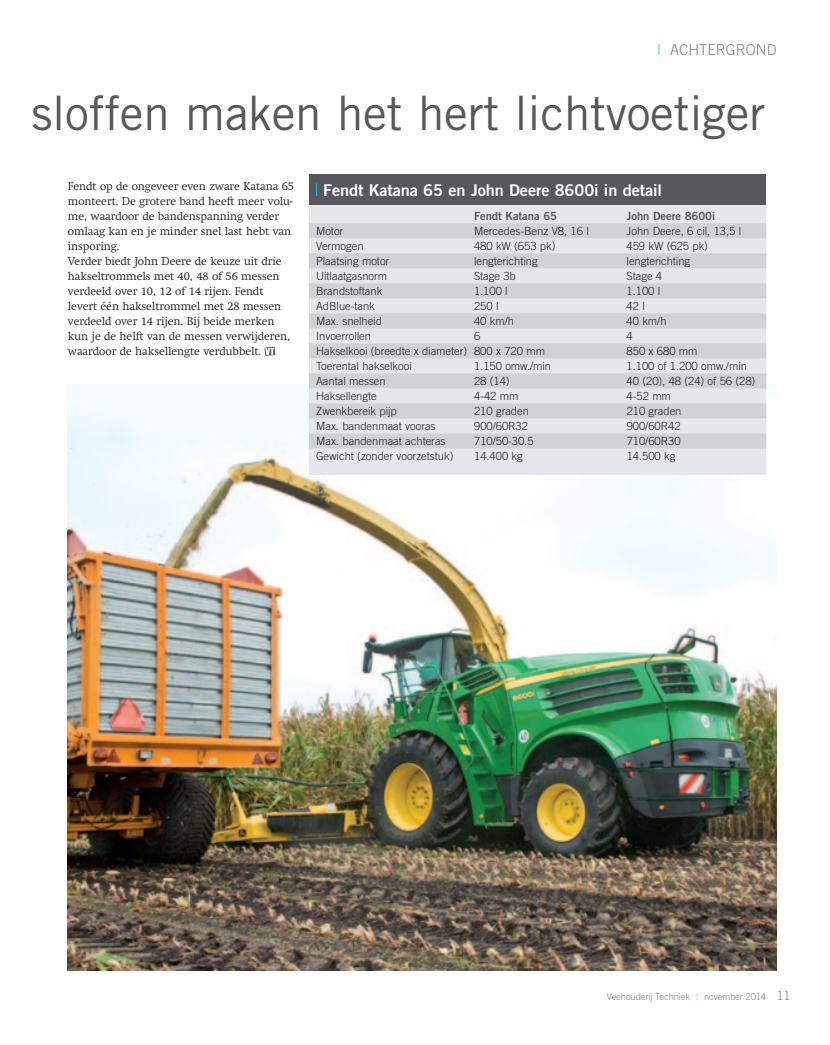
<style>
.page{position:relative;width:830px;height:1045px;background:#fff}
.page>*{position:absolute;margin:0;border:0;box-sizing:border-box;transform-origin:0 0}
.t1{font:47.5px "Trade Gothic LT Std";letter-spacing:-.005em;color:#57585a}
.t2{font:16.25px "Trade Gothic LT Std Bd 2";letter-spacing:-.005em;color:#fff}
.t3{font:300 15px "Trade Gothic LT Std";color:#808285}
.t4{font:300 11.25px "Trade Gothic LT Std";letter-spacing:-.005em;color:#231f20}
.t5{font:300 11.25px/15px "Swift";letter-spacing:-.005em;color:#231f20}
.t6{font:11.25px "Trade Gothic LT Std Bd 2";letter-spacing:-.005em;color:#57585a}
.t7{font:300 9.38px "Trade Gothic LT Std";letter-spacing:-.01em;color:#808285}
.s1{color:#15c0f2}
.s2{font-weight:400;color:#86d6f7}
.s3{font-size:12.5px}
</style>
<div class="page">
<img style="left:68px;top:385px;width:709px;height:585px">
<div style="left:309px;top:175px;width:457px;height:300px;background:#e6e7e9"></div>
<div style="left:309px;top:223px;width:457px;height:15px;background:#d1d2d4"></div>
<div style="left:309px;top:253px;width:457px;height:15px;background:#d1d2d4"></div>
<div style="left:309px;top:283px;width:457px;height:15px;background:#d1d2d4"></div>
<div style="left:309px;top:313px;width:457px;height:15px;background:#d1d2d4"></div>
<div style="left:309px;top:343px;width:457px;height:15px;background:#d1d2d4"></div>
<div style="left:309px;top:373px;width:457px;height:15px;background:#d1d2d4"></div>
<div style="left:309px;top:403px;width:457px;height:15px;background:#d1d2d4"></div>
<div style="left:309px;top:433px;width:457px;height:15px;background:#d1d2d4"></div>
<div style="left:309px;top:175px;width:456px;height:30px;background:#57585a"></div>
<svg style="left:316px;top:183px;width:1px;height:13px"></svg>
<svg style="left:264px;top:346px;width:11px;height:10px"></svg>
<h3 class="t3" style="left:657px;top:40px;width:42px"><span class="s1">|</span> achtergrond</h3>
<h1 class="t1" style="left:31px;top:84px;width:735px">sloffen maken het hert lichtvoetiger</h1>
<p class="t5" style="left:68px;top:178px;width:228px">Fendt op de ongeveer even zware Katana 65 monteert. De grotere band heeft meer volu&shy;me, waardoor de bandenspanning verder omlaag kan en je minder snel last hebt van insporing.<br>Verder biedt John Deere de keuze uit drie hakseltrommels met 40, 48 of 56 messen verdeeld over 10, 12 of 14 rijen. Fendt levert één hakseltrommel met 28 messen verdeeld over 14 rijen. Bij beide merken kun je de helft van de messen verwijderen, waardoor de haksellengte verdubbelt.</p>
<h2 class="t2" style="left:323px;top:180px;width:340px">Fendt Katana 65 en John Deere 8600i in detail</h2>
<p class="t6" style="left:474px;top:209px;width:85px">Fendt Katana 65</p>
<p class="t6" style="left:626px;top:209px;width:90px">John Deere 8600i</p>
<p class="t4" style="left:316px;top:224px;width:29px">Motor</p>
<p class="t4" style="left:474px;top:224px;width:116px">Mercedes-Benz V8, 16 l</p>
<p class="t4" style="left:626px;top:224px;width:116px">John Deere, 6 cil, 13,5 l</p>
<p class="t4" style="left:316px;top:239px;width:49px">Vermogen</p>
<p class="t4" style="left:474px;top:239px;width:83px">480 kW (653 pk)</p>
<p class="t4" style="left:626px;top:239px;width:83px">459 kW (625 pk)</p>
<p class="t4" style="left:316px;top:254px;width:75px">Plaatsing motor</p>
<p class="t4" style="left:474px;top:254px;width:65px">lengterichting</p>
<p class="t4" style="left:626px;top:254px;width:65px">lengterichting</p>
<p class="t4" style="left:316px;top:269px;width:73px">Uitlaatgasnorm</p>
<p class="t4" style="left:474px;top:269px;width:43px">Stage 3b</p>
<p class="t4" style="left:626px;top:269px;width:37px">Stage 4</p>
<p class="t4" style="left:316px;top:284px;width:68px">Brandstoftank</p>
<p class="t4" style="left:474px;top:284px;width:35px">1.100 l</p>
<p class="t4" style="left:626px;top:284px;width:35px">1.100 l</p>
<p class="t4" style="left:316px;top:299px;width:60px">AdBlue-tank</p>
<p class="t4" style="left:474px;top:299px;width:26px">250 l</p>
<p class="t4" style="left:626px;top:299px;width:20px">42 l</p>
<p class="t4" style="left:316px;top:314px;width:67px">Max. snelheid</p>
<p class="t4" style="left:474px;top:314px;width:41px">40 km/h</p>
<p class="t4" style="left:626px;top:314px;width:41px">40 km/h</p>
<p class="t4" style="left:316px;top:329px;width:57px">Invoerrollen</p>
<p class="t4" style="left:474px;top:329px;width:8px">6</p>
<p class="t4" style="left:626px;top:329px;width:8px">4</p>
<p class="t4" style="left:316px;top:344px;width:230px">Hakselkooi (breedte x diameter) 800 x 720 mm</p>
<p class="t4" style="left:626px;top:344px;width:72px">850 x 680 mm</p>
<p class="t4" style="left:316px;top:359px;width:97px">Toerental hakselkooi</p>
<p class="t4" style="left:474px;top:359px;width:79px">1.150 omw./min</p>
<p class="t4" style="left:626px;top:359px;width:122px">1.100 of 1.200 omw./min</p>
<p class="t4" style="left:316px;top:374px;width:71px">Aantal messen</p>
<p class="t4" style="left:474px;top:374px;width:37px">28 (14)</p>
<p class="t4" style="left:626px;top:374px;width:130px">40 (20), 48 (24) of 56 (28)</p>
<p class="t4" style="left:316px;top:389px;width:62px">Haksellengte</p>
<p class="t4" style="left:474px;top:389px;width:46px">4-42 mm</p>
<p class="t4" style="left:626px;top:389px;width:46px">4-52 mm</p>
<p class="t4" style="left:316px;top:404px;width:82px">Zwenkbereik pijp</p>
<p class="t4" style="left:474px;top:404px;width:56px">210 graden</p>
<p class="t4" style="left:626px;top:404px;width:56px">210 graden</p>
<p class="t4" style="left:316px;top:419px;width:121px">Max. bandenmaat vooras</p>
<p class="t4" style="left:474px;top:419px;width:55px">900/60R32</p>
<p class="t4" style="left:626px;top:419px;width:55px">900/60R42</p>
<p class="t4" style="left:316px;top:434px;width:131px">Max. bandenmaat achteras</p>
<p class="t4" style="left:474px;top:434px;width:61px">710/50-30.5</p>
<p class="t4" style="left:626px;top:434px;width:55px">710/60R30</p>
<p class="t4" style="left:316px;top:449px;width:139px">Gewicht (zonder voorzetstuk)</p>
<p class="t4" style="left:474px;top:449px;width:50px">14.400 kg</p>
<p class="t4" style="left:626px;top:449px;width:50px">14.500 kg</p>
<p class="t7" style="left:607px;top:991px;width:185px">Veehouderij Techniek <span class="s2">l</span> november 2014 <span class="s3">11</span></p>
</div>
